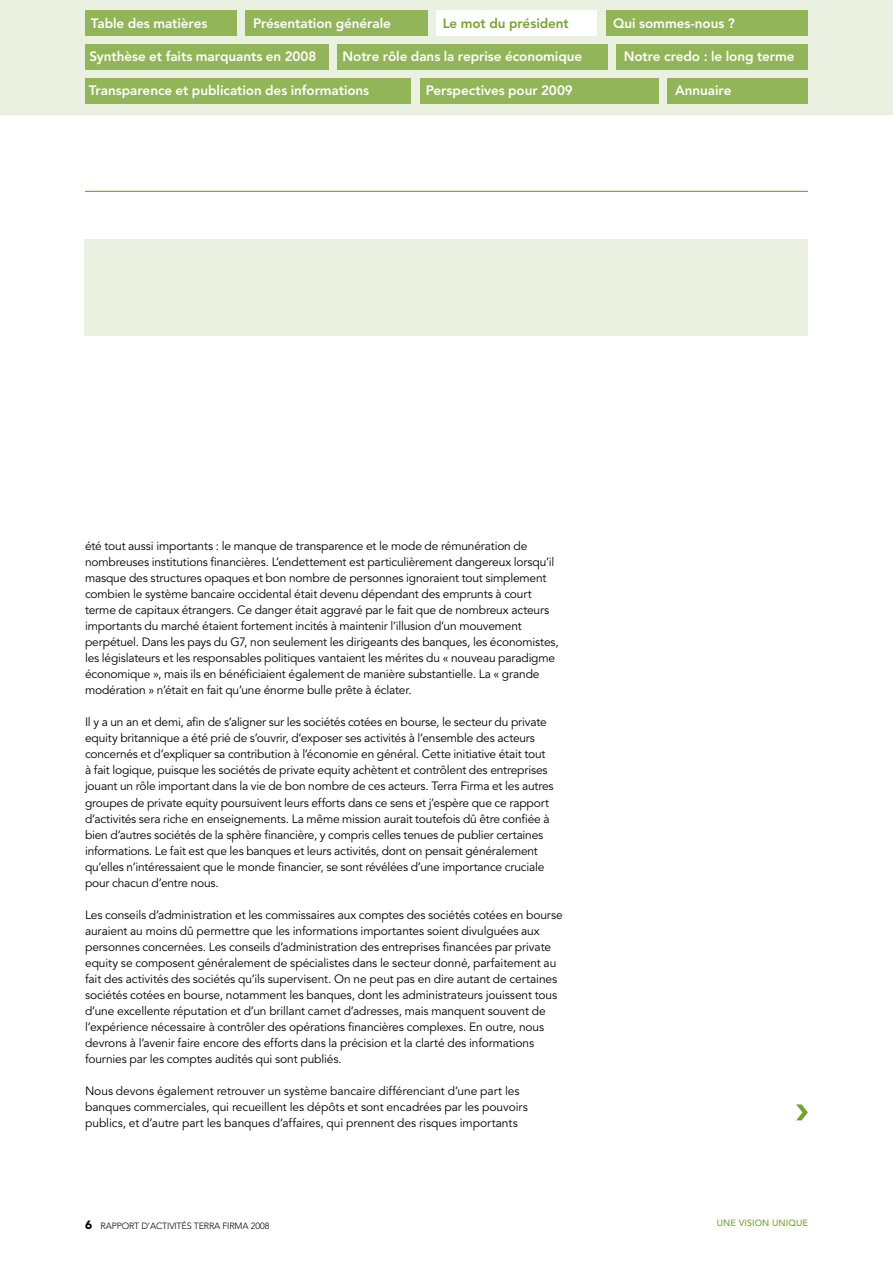
<style>
.page{position:relative;width:893px;height:1263px;background:#fff}
.page>*{position:absolute;margin:0;border:0;box-sizing:border-box;transform-origin:0 0}
.t1{font:800 13.5px "Avenir";letter-spacing:-.005em;color:#fff}
.t2{font:800 13.5px "Avenir";letter-spacing:-.005em;color:#78a22f}
.t3{font:12px/16px "Avenir";letter-spacing:-.015em;color:#000}
.t4{font:300 9px "Avenir";letter-spacing:-.02em;color:#000}
.t5{font:500 9px "Avenir";letter-spacing:.01em;color:#78a22f}
.s1{font-weight:900;font-size:12px}
</style>
<div class="page">
<div style="left:0;top:0;width:893px;height:115px;background:#ebf1e0"></div>
<div style="left:245px;top:11px;width:182px;height:25px;background:#93b559"></div>
<div style="left:606px;top:11px;width:202px;height:25px;background:#93b559"></div>
<div style="left:85px;top:11px;width:152px;height:25px;background:#93b559"></div>
<div style="left:617px;top:44px;width:191px;height:26px;background:#93b559"></div>
<div style="left:85px;top:78px;width:326px;height:26px;background:#93b559"></div>
<div style="left:337px;top:44px;width:271px;height:26px;background:#93b559"></div>
<div style="left:85px;top:44px;width:243px;height:26px;background:#93b559"></div>
<div style="left:668px;top:78px;width:140px;height:26px;background:#93b559"></div>
<div style="left:420px;top:78px;width:238px;height:26px;background:#93b559"></div>
<hr style="left:85px;top:191px;width:723px;height:1px;background:#78a22f">
<div style="left:85px;top:239px;width:723px;height:97px;background:#ebf1e0"></div>
<svg style="left:796px;top:1104px;width:12px;height:16px"></svg>
<div style="left:436px;top:11px;width:161px;height:25px;background:#fff"></div>
<p class="t1" style="left:91px;top:15px;width:118px">Table des matières</p>
<p class="t1" style="left:253px;top:15px;width:139px">Présentation générale</p>
<p class="t1" style="left:343px;top:48px;width:241px">Notre rôle dans la reprise économique</p>
<p class="t1" style="left:624px;top:48px;width:172px">Notre credo : le long terme</p>
<p class="t1" style="left:89px;top:82px;width:282px">Transparence et publication des informations</p>
<p class="t2" style="left:443px;top:15px;width:128px">Le mot du président</p>
<p class="t1" style="left:613px;top:15px;width:123px">Qui sommes-nous ?</p>
<p class="t1" style="left:90px;top:48px;width:228px">Synthèse et faits marquants en 2008</p>
<p class="t1" style="left:426px;top:83px;width:149px">Perspectives pour 2009</p>
<p class="t1" style="left:675px;top:83px;width:58px">Annuaire</p>
<p class="t3" style="left:85px;top:538px;width:475px">été tout aussi importants : le manque de transparence et le mode de rémunération de nombreuses institutions financières. L’endettement est particulièrement dangereux lorsqu’il masque des structures opaques et bon nombre de personnes ignoraient tout simplement combien le système bancaire occidental était devenu dépendant des emprunts à court terme de capitaux étrangers. Ce danger était aggravé par le fait que de nombreux acteurs importants du marché étaient fortement incités à maintenir l’illusion d’un mouvement perpétuel. Dans les pays du G7, non seulement les dirigeants des banques, les économistes, les législateurs et les responsables politiques vantaient les mérites du « nouveau paradigme économique », mais ils en bénéficiaient également de manière substantielle. La « grande modération » n’était en fait qu’une énorme bulle prête à éclater.</p>
<p class="t3" style="left:85px;top:714px;width:470px">Il y a un an et demi, afin de s’aligner sur les sociétés cotées en bourse, le secteur du private equity britannique a été prié de s’ouvrir, d’exposer ses activités à l’ensemble des acteurs concernés et d’expliquer sa contribution à l’économie en général. Cette initiative était tout à fait logique, puisque les sociétés de private equity achètent et contrôlent des entreprises jouant un rôle important dans la vie de bon nombre de ces acteurs. Terra Firma et les autres groupes de private equity poursuivent leurs efforts dans ce sens et j’espère que ce rapport d’activités sera riche en enseignements. La même mission aurait toutefois dû être confiée à bien d’autres sociétés de la sphère financière, y compris celles tenues de publier certaines informations. Le fait est que les banques et leurs activités, dont on pensait généralement qu’elles n’intéressaient que le monde financier, se sont révélées d’une importance cruciale pour chacun d’entre nous.</p>
<p class="t3" style="left:85px;top:907px;width:479px">Les conseils d’administration et les commissaires aux comptes des sociétés cotées en bourse auraient au moins dû permettre que les informations importantes soient divulguées aux personnes concernées. Les conseils d’administration des entreprises financées par private equity se composent généralement de spécialistes dans le secteur donné, parfaitement au fait des activités des sociétés qu’ils supervisent. On ne peut pas en dire autant de certaines sociétés cotées en bourse, notamment les banques, dont les administrateurs jouissent tous d’une excellente réputation et d’un brillant carnet d’adresses, mais manquent souvent de l’expérience nécessaire à contrôler des opérations financières complexes. En outre, nous devrons à l’avenir faire encore des efforts dans la précision et la clarté des informations fournies par les comptes audités qui sont publiés.</p>
<p class="t3" style="left:85px;top:1083px;width:444px">Nous devons également retrouver un système bancaire différenciant d’une part les banques commerciales, qui recueillent les dépôts et sont encadrées par les pouvoirs publics, et d’autre part les banques d’affaires, qui prennent des risques importants</p>
<p class="t4" style="left:85px;top:1220px;width:186px"><span class="s1">6</span> RAPPORT D’ACTIVITÉS TERRA FIRMA 2008</p>
<p class="t5" style="left:717px;top:1217px;width:93px">UNE VISION UNIQUE</p>
</div>
